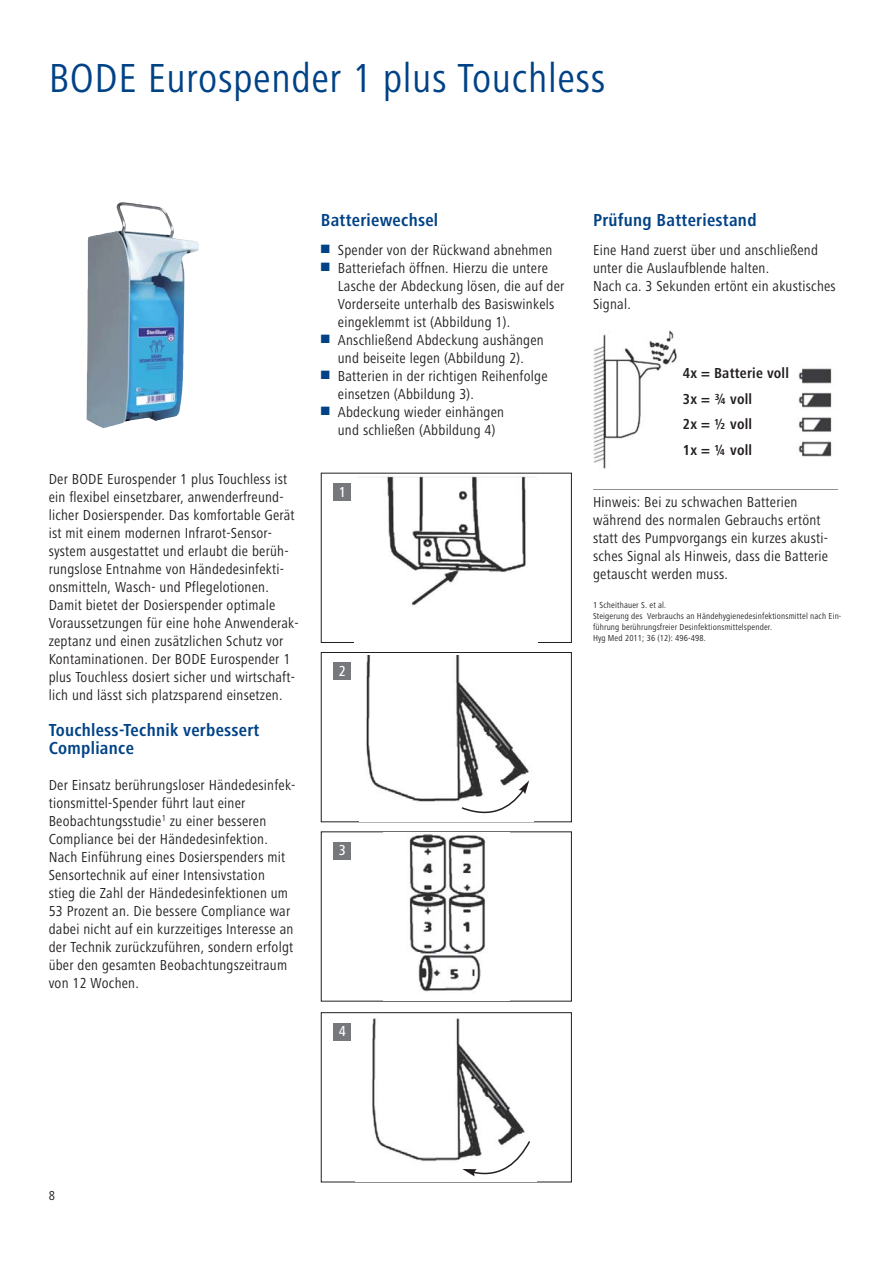
<style>
.page{position:relative;width:893px;height:1263px;background:#fff}
.page>*{position:absolute;margin:0;border:0;box-sizing:border-box;transform-origin:0 0}
.t1{font:42px "Hartmann";letter-spacing:.015em;color:#004286}
.t2{font:700 18px/18px "Hartmann";letter-spacing:.015em;color:#004286}
.t3{font:15px/18px "Hartmann";letter-spacing:.015em;color:#231f20}
.t4{font:700 15px/25.5px "Hartmann";letter-spacing:.015em;color:#231f20}
.t5{font:500 15px "Hartmann";color:#fff}
.t6{font:13.5px "Hartmann";color:#231f20}
.t7{font:9px/11.2px "Hartmann";letter-spacing:.015em;color:#231f20}
.s1{color:#004286}
</style>
<div class="page">
<div style="left:321px;top:473px;width:251px;height:170px;border:1px solid #231f20"></div>
<img style="left:355px;top:476px;width:183px;height:166px">
<div style="left:334px;top:484px;width:17px;height:17px;background:#77787b"></div>
<div style="left:321px;top:652px;width:251px;height:170px;border:1px solid #231f20"></div>
<img style="left:360px;top:655px;width:173px;height:166px">
<div style="left:334px;top:663px;width:17px;height:17px;background:#77787b"></div>
<div style="left:321px;top:831px;width:251px;height:171px;border:1px solid #231f20"></div>
<img style="left:384px;top:832px;width:125px;height:169px">
<div style="left:334px;top:842px;width:17px;height:17px;background:#77787b"></div>
<div style="left:321px;top:1012px;width:251px;height:170px;border:1px solid #231f20"></div>
<img style="left:356px;top:1018px;width:181px;height:164px">
<div style="left:334px;top:1023px;width:17px;height:17px;background:#77787b"></div>
<img style="left:87px;top:202px;width:112px;height:226px">
<img style="left:594px;top:330px;width:238px;height:139px">
<svg style="left:447px;top:769px;width:86px;height:50px"></svg>
<svg style="left:445px;top:1129px;width:92px;height:51px"></svg>
<div style="left:683px;top:367px;width:110px;height:111px;background:#fff"></div>
<h1 class="t1" style="left:49px;top:62px;width:558px">BODE Eurospender 1 plus Touchless</h1>
<p class="t3" style="left:49px;top:471px;width:251px">Der BODE Eurospender 1 plus Touchless ist ein flexibel einsetzbarer, anwenderfreund&shy;licher Dosierspender. Das komfortable Gerät ist mit einem modernen Infrarot-Sensor&shy;system ausgestattet und erlaubt die berüh&shy;rungslose Entnahme von Händedesinfekti&shy;onsmitteln, Wasch- und Pflegelotionen.<br>Damit bietet der Dosierspender optimale Voraussetzungen für eine hohe Anwenderak&shy;zeptanz und einen zusätzlichen Schutz vor Kontaminationen. Der BODE Eurospender 1 plus Touchless dosiert sicher und wirtschaft&shy;lich und lässt sich platzsparend einsetzen.</p>
<p class="t2" style="left:49px;top:722px;width:212px">Touchless-Technik verbessert<br>Compliance</p>
<p class="t3" style="left:49px;top:777px;width:248px">Der Einsatz berührungsloser Händedesinfek&shy;tionsmittel-Spender führt laut einer Beobachtungsstudie<sup>1</sup> zu einer besseren Compliance bei der Händedesinfektion.<br>Nach Einführung eines Dosierspenders mit Sensortechnik auf einer Intensivstation<br>stieg die Zahl der Händedesinfektionen um 53 Prozent an. Die bessere Compliance war dabei nicht auf ein kurzzeitiges Interesse an der Technik zurückzuführen, sondern erfolgt über den gesamten Beobachtungszeitraum von 12 Wochen.</p>
<p class="t2" style="left:321px;top:212px;width:119px">Batteriewechsel</p>
<p class="t3" style="left:321px;top:242px;width:233px"><span class="s1">■</span> Spender von der Rückwand abnehmen</p>
<p class="t3" style="left:338px;top:260px;width:228px;text-indent:-17px"><span class="s1">■</span> Batteriefach öffnen. Hierzu die untere Lasche der Abdeckung lösen, die auf der Vorderseite unterhalb des Basiswinkels eingeklemmt ist (Abbildung 1).</p>
<p class="t3" style="left:321px;top:332px;width:224px;text-align:center"><span class="s1">■</span> Anschließend Abdeckung aushängen und beiseite legen (Abbildung 2).</p>
<p class="t3" style="left:338px;top:368px;width:211px;text-indent:-17px"><span class="s1">■</span> Batterien in der richtigen Reihenfolge einsetzen (Abbildung 3).</p>
<p class="t3" style="left:321px;top:404px;width:185px;text-align:center"><span class="s1">■</span> Abdeckung wieder einhängen und schließen (Abbildung 4)</p>
<p class="t5" style="left:339px;top:486px;width:9px">1</p>
<p class="t5" style="left:339px;top:665px;width:9px">2</p>
<p class="t5" style="left:339px;top:844px;width:9px">3</p>
<p class="t5" style="left:339px;top:1025px;width:9px">4</p>
<p class="t2" style="left:593px;top:212px;width:165px">Prüfung Batteriestand</p>
<p class="t3" style="left:593px;top:242px;width:244px">Eine Hand zuerst über und anschließend unter die Auslaufblende halten.<br>Nach ca. 3 Sekunden ertönt ein akustisches<br>Signal.</p>
<p class="t4" style="left:683px;top:362px;width:108px">4x = Batterie voll<br>3x = ¾ voll<br>2x = ½ voll<br>1x = ¼ voll</p>
<p class="t3" style="left:593px;top:494px;width:237px">Hinweis: Bei zu schwachen Batterien während des normalen Gebrauchs ertönt statt des Pumpvorgangs ein kurzes akusti&shy;sches Signal als Hinweis, dass die Batterie getauscht werden muss.</p>
<p class="t7" style="left:593px;top:600px;width:250px">1 Scheithauer S. et al.<br>Steigerung des Verbrauchs an Händehygienedesinfektionsmittel nach Ein&shy;führung berührungsfreier Desinfektionsmittelspender.<br>Hyg Med 2011; 36 (12): 496-498.</p>
<p class="t6" style="left:49px;top:1191px;width:8px">8</p>
</div>
